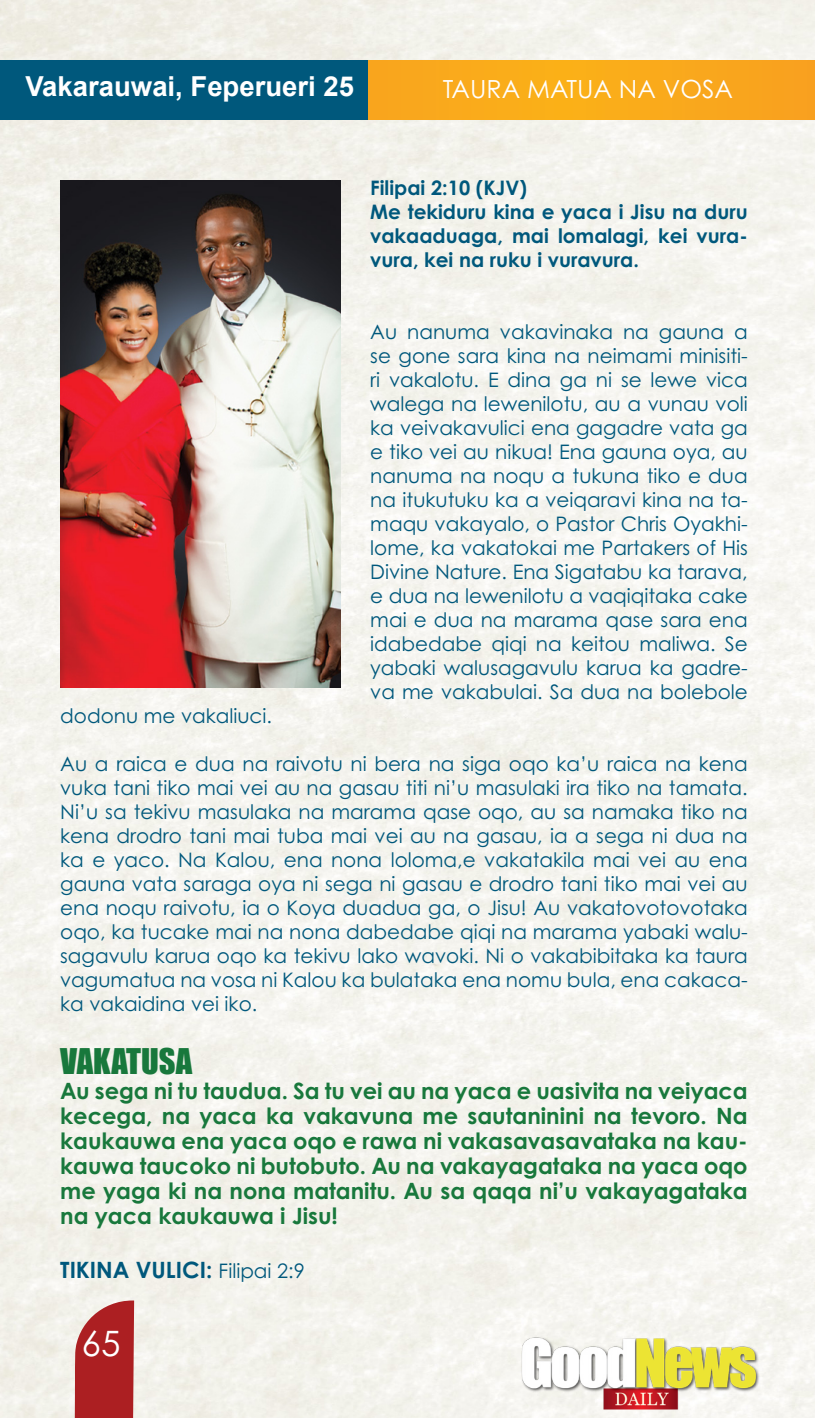
<style>
.page{position:relative;width:815px;height:1418px;background:#fff}
.page>*{position:absolute;margin:0;border:0;box-sizing:border-box;transform-origin:0 0}
.t1{font:35px "Century Gothic Pro";color:#fff}
.t2{font:32.5px "Impact";color:#18783c}
.t3{font:700 27.5px "Arial";color:#fff}
.t4{font:25px "Century Gothic Pro";color:#fff}
.t5{font:700 22.5px/25px "Century Gothic Pro";color:#18783c;text-align:justify}
.t6{font:700 22.5px "Century Gothic Pro";color:#00587c}
.t7{font:20px/24px "Century Gothic Pro";color:#00587c;text-align:justify}
.t8{font:700 20px/24px "Century Gothic Pro";color:#00587c;text-align:justify}
.s1{font-weight:400;font-size:20px}
</style>
<div class="page">
<img style="left:0;top:0;width:815px;height:1417px">
<div style="left:139px;top:60px;width:676px;height:60px;background:#faa91c"></div>
<div style="left:0;top:60px;width:368px;height:60px;background:#00587c"></div>
<svg style="left:73px;top:1300px;width:61px;height:117px"></svg>
<img style="left:516px;top:1335px;width:245px;height:76px">
<img style="left:60px;top:180px;width:280px;height:507px">
<p class="t3" style="left:25px;top:68px;width:330px">Vakarauwai, Feperueri 25</p>
<p class="t4" style="left:443px;top:73px;width:292px">TAURA MATUA NA VOSA</p>
<p class="t8" style="left:370px;top:175px;width:158px">Filipai 2:10 (KJV)</p>
<p class="t8" style="left:370px;top:199px;width:379px">Me tekiduru kina e yaca i Jisu na duru vakaaduaga, mai lomalagi, kei vura&shy;vura, kei na ruku i vuravura.</p>
<p class="t7" style="left:370px;top:319px;width:379px">Au nanuma vakavinaka na gauna a se gone sara kina na neimami minisiti&shy;ri vakalotu. E dina ga ni se lewe vica walega na lewenilotu, au a vunau voli ka veivakavulici ena gagadre vata ga e tiko vei au nikua! Ena gauna oya, au nanuma na noqu a tukuna tiko e dua na itukutuku ka a veiqaravi kina na ta&shy;maqu vakayalo, o Pastor Chris Oyakhi&shy;lome, ka vakatokai me Partakers of His Divine Nature. Ena Sigatabu ka tarava, e dua na lewenilotu a vaqiqitaka cake mai e dua na marama qase sara ena idabedabe qiqi na keitou maliwa. Se yabaki walusagavulu karua ka gadre&shy;va me vakabulai. Sa dua na bolebole</p>
<p class="t7" style="left:60px;top:703px;width:213px">dodonu me vakaliuci.</p>
<p class="t7" style="left:60px;top:751px;width:689px">Au a raica e dua na raivotu ni bera na siga oqo ka’u raica na kena vuka tani tiko mai vei au na gasau titi ni’u masulaki ira tiko na tamata.<br>Ni’u sa tekivu masulaka na marama qase oqo, au sa namaka tiko na kena drodro tani mai tuba mai vei au na gasau, ia a sega ni dua na ka e yaco. Na Kalou, ena nona loloma,e vakatakila mai vei au ena gauna vata saraga oya ni sega ni gasau e drodro tani tiko mai vei au ena noqu raivotu, ia o Koya duadua ga, o Jisu! Au vakatovotovotaka oqo, ka tucake mai na nona dabedabe qiqi na marama yabaki walu&shy;sagavulu karua oqo ka tekivu lako wavoki. Ni o vakabibitaka ka taura vagumatua na vosa ni Kalou ka bulataka ena nomu bula, ena cakaca&shy;ka vakaidina vei iko.</p>
<p class="t2" style="left:60px;top:1036px;width:133px">VAKATUSA</p>
<p class="t5" style="left:60px;top:1078px;width:689px">Au sega ni tu taudua. Sa tu vei au na yaca e uasivita na veiyaca kecega, na yaca ka vakavuna me sautaninini na tevoro. Na kaukauwa ena yaca oqo e rawa ni vakasavasavataka na kau&shy;kauwa taucoko ni butobuto. Au na vakayagataka na yaca oqo me yaga ki na nona matanitu. Au sa qaqa ni’u vakayagataka na yaca kaukauwa i Jisu!</p>
<p class="t6" style="left:60px;top:1256px;width:246px">TIKINA VULICI: <span class="s1">Filipai 2:9</span></p>
<h1 class="t1" style="left:82px;top:1322px;width:40px">65</h1>
</div>
